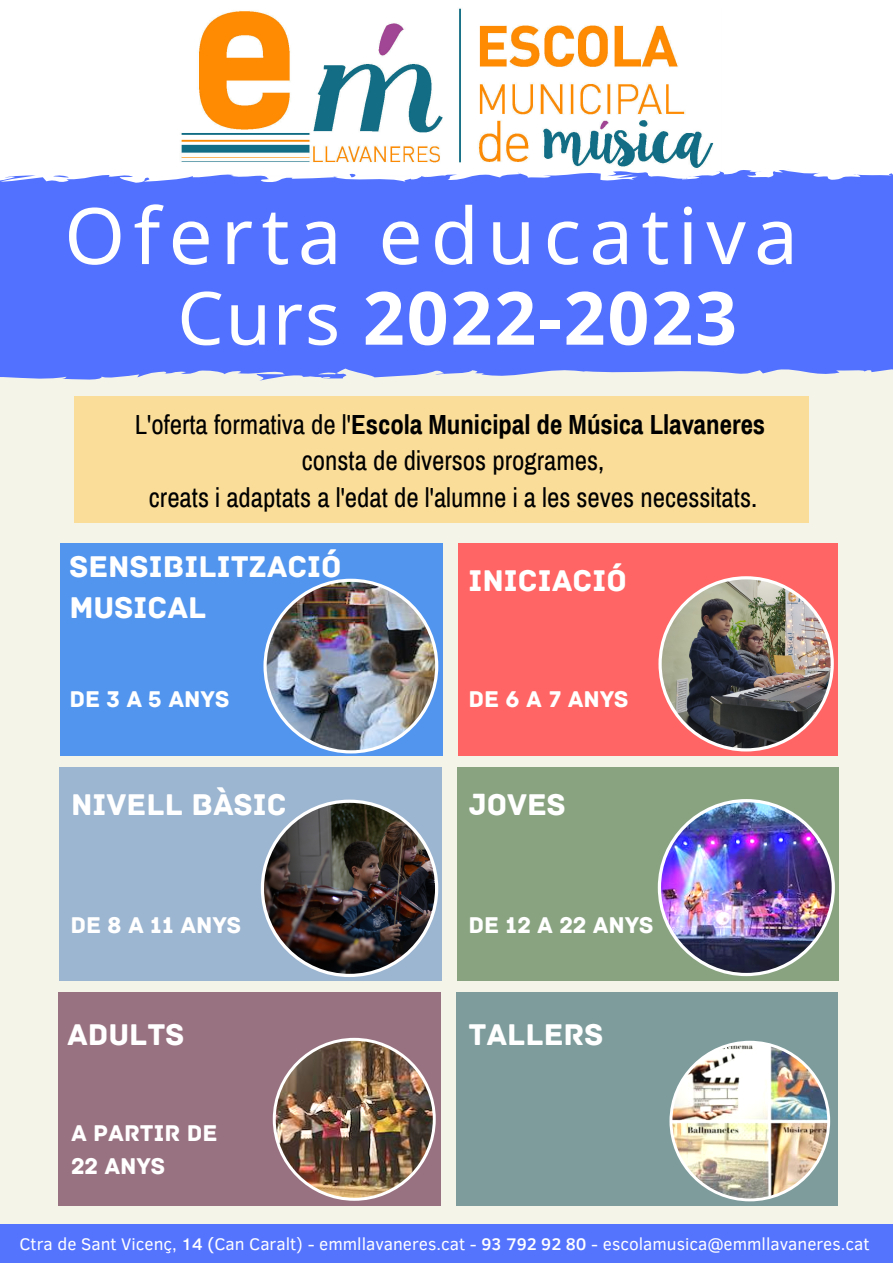
<style>
.page{position:relative;width:893px;height:1263px;background:#f5f4e9}
.page>*{position:absolute;margin:0;border:0;box-sizing:border-box;transform-origin:0 0}
.t1{font:78px "Noto Sans";letter-spacing:.105em;color:#fff}
.t2{font:700 73.5px "Noto Sans Arabic";letter-spacing:.025em;color:#fff}
.t3{font:31.5px "Archive";color:#fff}
.t4{font:27px "Archivo Narrow";color:#000}
.t5{font:700 27px "Archivo Narrow";color:#000}
.t6{font:24px "Archive";color:#fff}
.t7{font:17.25px "Clear Sans";color:#fff}
.s1{font-family:"Noto Sans";font-weight:400}
.s2{font-weight:400}
.s3{font-weight:500}
</style>
<div class="page">
<div style="left:458px;top:543px;width:380px;height:213px;background:#fe6564"></div>
<div style="left:74px;top:396px;width:735px;height:126px;background:#fadd99"></div>
<div style="left:60px;top:543px;width:382px;height:213px;background:#5195ee"></div>
<div style="left:59px;top:767px;width:382px;height:213px;background:#97b2cf"></div>
<img style="left:261px;top:799px;width:177px;height:178px">
<div style="left:458px;top:767px;width:381px;height:213px;background:#839f7c"></div>
<img style="left:658px;top:799px;width:177px;height:177px">
<div style="left:58px;top:992px;width:382px;height:213px;background:#987080"></div>
<img style="left:273px;top:1038px;width:163px;height:163px">
<div style="left:456px;top:992px;width:381px;height:213px;background:#7c9a9b"></div>
<img style="left:669px;top:1041px;width:161px;height:160px">
<img style="left:658px;top:576px;width:176px;height:175px">
<img style="left:263px;top:579px;width:175px;height:174px">
<div style="left:0;top:0;width:893px;height:168px;background:#fff"></div>
<img style="left:173px;top:7px;width:548px;height:161px">
<svg style="left:0;top:168px;width:893px;height:213px;background:#5e7bfe"></svg>
<div style="left:0;top:1224px;width:893px;height:39px;background:#5271ff"></div>
<p class="t1" style="left:64px;top:181px;width:735px">Oferta educativa</p>
<p class="t2" style="left:177px;top:276px;width:561px"><span class="s1">Curs</span> 2022-2023</p>
<p class="t5" style="left:135px;top:410px;width:632px"><span class="s2">L'oferta formativa de l'</span>Escola Municipal de Música Llavaneres</p>
<p class="t4" style="left:302px;top:447px;width:304px">consta de diversos programes,</p>
<p class="t4" style="left:149px;top:483px;width:610px">creats i adaptats a l'edat de l'alumne i a les seves necessitats.</p>
<p class="t3" style="left:69px;top:548px;width:274px">SENSIBILITZACIÓ</p>
<p class="t3" style="left:69px;top:589px;width:138px">MUSICAL</p>
<p class="t6" style="left:69px;top:684px;width:162px">DE 3 A 5 ANYS</p>
<p class="t3" style="left:468px;top:562px;width:160px">INICIACIÓ</p>
<p class="t6" style="left:468px;top:684px;width:162px">DE 6 A 7 ANYS</p>
<p class="t3" style="left:71px;top:786px;width:217px">NIVELL BÀSIC</p>
<p class="t3" style="left:468px;top:786px;width:99px">JOVES</p>
<p class="t6" style="left:71px;top:911px;width:172px">DE 8 A 11 ANYS</p>
<p class="t6" style="left:468px;top:911px;width:187px">DE 12 A 22 ANYS</p>
<p class="t3" style="left:67px;top:1016px;width:119px">ADULTS</p>
<p class="t3" style="left:468px;top:1016px;width:137px">TALLERS</p>
<p class="t6" style="left:71px;top:1119px;width:148px">A PARTIR DE</p>
<p class="t6" style="left:71px;top:1152px;width:96px">22 ANYS</p>
<p class="t7" style="left:19px;top:1231px;width:851px">Ctra de Sant Vicenç, <span class="s3">14 (</span>Can Caralt) - emmllavaneres.cat - <span class="s3">93 792 92 80</span> - escolamusica@emmllavaneres.cat</p>
</div>
